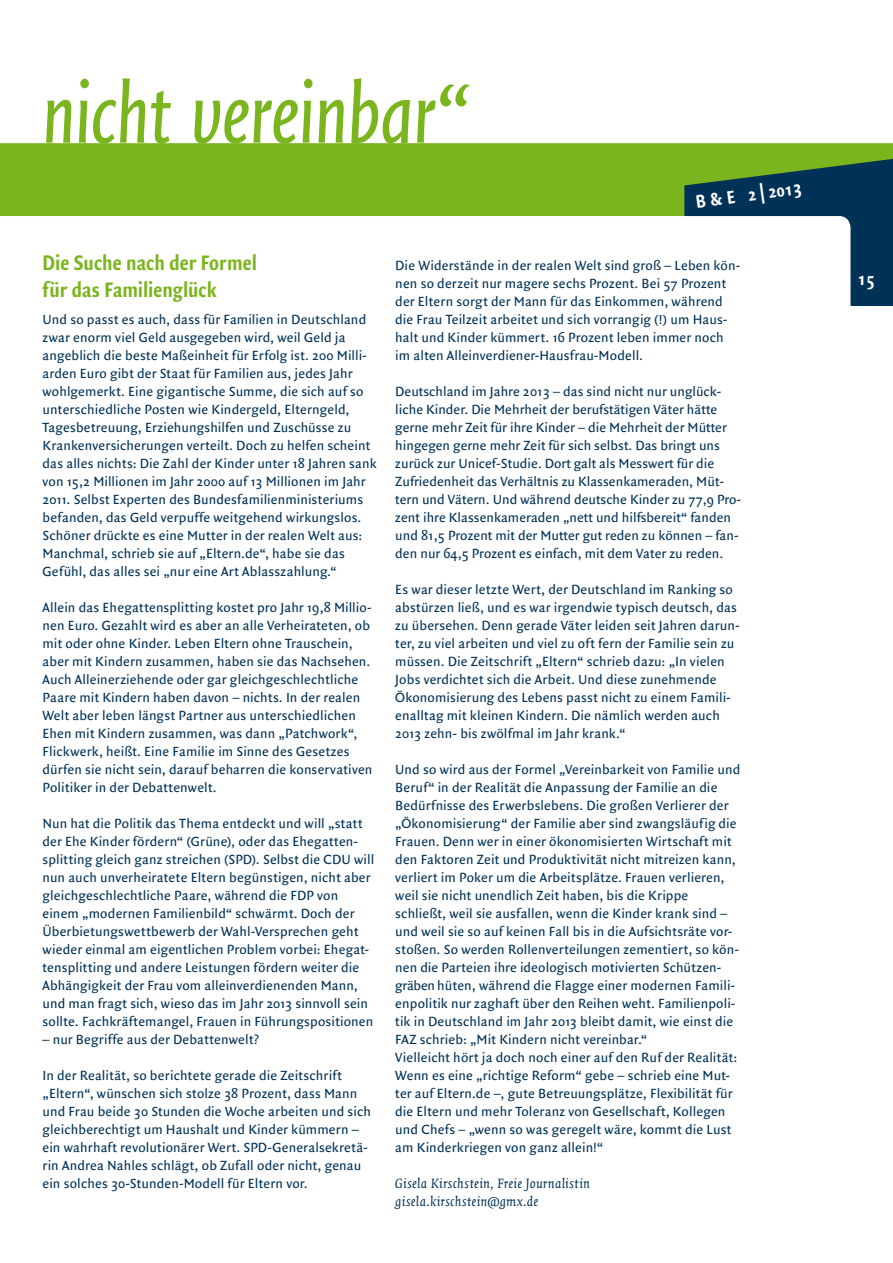
<style>
.page{position:relative;width:893px;height:1263px;background:#fff}
.page>*{position:absolute;margin:0;border:0;box-sizing:border-box;transform-origin:0 0}
.t1{font:italic 90px "Quadraat Sans Con";letter-spacing:-.015em;color:#7ab51d}
.t2{font:700 22.5px/27px "Quadraat Sans Con";color:#7ab51d}
.t3{font:700 19.5px "Quadraat Sans Con";color:#fff}
.t4{font:italic 14.55px/18px "Quadraat";letter-spacing:.02em;color:#003157}
.t5{font:14.25px/18px "Quadraat Sans";letter-spacing:.005em;color:#003157}
</style>
<div class="page">
<div style="left:0;top:143px;width:893px;height:73px;background:#7ab51d"></div>
<svg style="left:684px;top:158px;width:209px;height:148px"></svg>
<h1 class="t1" style="left:42px;top:63px;width:429px">nicht vereinbar“</h1>
<h3 class="t3" style="left:694px;top:191px;width:108px;rotate:-8deg">B &amp; E 2 | 2013</h3>
<h2 class="t2" style="left:43px;top:250px;width:216px">Die Suche nach der Formel für das Familienglück</h2>
<p class="t5" style="left:43px;top:311px;width:336px">Und so passt es auch, dass für Familien in Deutschland zwar enorm viel Geld ausgegeben wird, weil Geld ja angeblich die beste Maßeinheit für Erfolg ist. 200 Milli&shy;arden Euro gibt der Staat für Familien aus, jedes Jahr wohlgemerkt. Eine gigantische Summe, die sich auf so unterschiedliche Posten wie Kindergeld, Elterngeld, Tagesbetreuung, Erziehungshilfen und Zuschüsse zu Krankenversicherungen verteilt. Doch zu helfen scheint das alles nichts: Die Zahl der Kinder unter 18 Jahren sank von 15,2 Millionen im Jahr 2000 auf 13 Millionen im Jahr 2011. Selbst Experten des Bundesfamilienministeriums befanden, das Geld verpuffe weitgehend wirkungslos.<br>Schöner drückte es eine Mutter in der realen Welt aus:<br>Manchmal, schrieb sie auf „Eltern.de“, habe sie das Gefühl, das alles sei „nur eine Art Ablasszahlung.“</p>
<p class="t5" style="left:43px;top:599px;width:331px">Allein das Ehegattensplitting kostet pro Jahr 19,8 Millio&shy;nen Euro. Gezahlt wird es aber an alle Verheirateten, ob mit oder ohne Kinder. Leben Eltern ohne Trauschein, aber mit Kindern zusammen, haben sie das Nachsehen.<br>Auch Alleinerziehende oder gar gleichgeschlechtliche Paare mit Kindern haben davon – nichts. In der realen Welt aber leben längst Partner aus unterschiedlichen Ehen mit Kindern zusammen, was dann „Patchwork“, Flickwerk, heißt. Eine Familie im Sinne des Gesetzes dürfen sie nicht sein, darauf beharren die konservativen Politiker in der Debattenwelt.</p>
<p class="t5" style="left:43px;top:815px;width:333px">Nun hat die Politik das Thema entdeckt und will „statt der Ehe Kinder fördern“ (Grüne), oder das Ehegatten&shy;splitting gleich ganz streichen (SPD). Selbst die CDU will nun auch unverheiratete Eltern begünstigen, nicht aber gleichgeschlechtliche Paare, während die FDP von einem „modernen Familienbild“ schwärmt. Doch der Überbietungswettbewerb der Wahl-Versprechen geht wieder einmal am eigentlichen Problem vorbei: Ehegat&shy;tensplitting und andere Leistungen fördern weiter die Abhängigkeit der Frau vom alleinverdienenden Mann, und man fragt sich, wieso das im Jahr 2013 sinnvoll sein sollte. Fachkräftemangel, Frauen in Führungspositionen</p>
<p class="t5" style="left:43px;top:1031px;width:218px">– nur Begriffe aus der Debattenwelt?</p>
<p class="t5" style="left:43px;top:1067px;width:330px">In der Realität, so berichtete gerade die Zeitschrift „Eltern“, wünschen sich stolze 38 Prozent, dass Mann und Frau beide 30 Stunden die Woche arbeiten und sich gleichberechtigt um Haushalt und Kinder kümmern – ein wahrhaft revolutionärer Wert. SPD-Generalsekretä&shy;rin Andrea Nahles schlägt, ob Zufall oder nicht, genau ein solches 30-Stunden-Modell für Eltern vor.</p>
<p class="t5" style="left:395px;top:257px;width:347px">Die Widerstände in der realen Welt sind groß – Leben kön&shy;nen so derzeit nur magere sechs Prozent. Bei 57 Prozent der Eltern sorgt der Mann für das Einkommen, während die Frau Teilzeit arbeitet und sich vorrangig (!) um Haus&shy;halt und Kinder kümmert. 16 Prozent leben immer noch im alten Alleinverdiener-Hausfrau-Modell.</p>
<p class="t5" style="left:395px;top:383px;width:348px">Deutschland im Jahre 2013 – das sind nicht nur unglück&shy;liche Kinder. Die Mehrheit der berufstätigen Väter hätte gerne mehr Zeit für ihre Kinder – die Mehrheit der Mütter hingegen gerne mehr Zeit für sich selbst. Das bringt uns zurück zur Unicef-Studie. Dort galt als Messwert für die Zufriedenheit das Verhältnis zu Klassenkameraden, Müt&shy;tern und Vätern. Und während deutsche Kinder zu 77,9 Pro&shy;zent ihre Klassenkameraden „nett und hilfsbereit“ fanden und 81,5 Prozent mit der Mutter gut reden zu können – fan&shy;den nur 64,5 Prozent es einfach, mit dem Vater zu reden.</p>
<p class="t5" style="left:395px;top:581px;width:346px">Es war dieser letzte Wert, der Deutschland im Ranking so abstürzen ließ, und es war irgendwie typisch deutsch, das zu übersehen. Denn gerade Väter leiden seit Jahren darun&shy;ter, zu viel arbeiten und viel zu oft fern der Familie sein zu müssen. Die Zeitschrift „Eltern“ schrieb dazu: „In vielen Jobs verdichtet sich die Arbeit. Und diese zunehmende Ökonomisierung des Lebens passt nicht zu einem Famili&shy;enalltag mit kleinen Kindern. Die nämlich werden auch 2013 zehn- bis zwölfmal im Jahr krank.“</p>
<p class="t5" style="left:395px;top:761px;width:347px">Und so wird aus der Formel „Vereinbarkeit von Familie und Beruf“ in der Realität die Anpassung der Familie an die Bedürfnisse des Erwerbslebens. Die großen Verlierer der „Ökonomisierung“ der Familie aber sind zwangsläufig die Frauen. Denn wer in einer ökonomisierten Wirtschaft mit den Faktoren Zeit und Produktivität nicht mitreizen kann, verliert im Poker um die Arbeitsplätze. Frauen verlieren, weil sie nicht unendlich Zeit haben, bis die Krippe schließt, weil sie ausfallen, wenn die Kinder krank sind – und weil sie so auf keinen Fall bis in die Aufsichtsräte vor&shy;stoßen. So werden Rollenverteilungen zementiert, so kön&shy;nen die Parteien ihre ideologisch motivierten Schützen&shy;gräben hüten, während die Flagge einer modernen Famili&shy;enpolitik nur zaghaft über den Reihen weht. Familienpoli&shy;tik in Deutschland im Jahr 2013 bleibt damit, wie einst die FAZ schrieb: „Mit Kindern nicht vereinbar.“<br>Vielleicht hört ja doch noch einer auf den Ruf der Realität:<br>Wenn es eine „richtige Reform“ gebe – schrieb eine Mut&shy;ter auf Eltern.de –, gute Betreuungsplätze, Flexibilität für die Eltern und mehr Toleranz von Gesellschaft, Kollegen und Chefs – „wenn so was geregelt wäre, kommt die Lust am Kinderkriegen von ganz allein!“</p>
<p class="t4" style="left:395px;top:1175px;width:196px">Gisela Kirschstein, Freie Journalistin gisela.kirschstein@gmx.de</p>
<h3 class="t3" style="left:858px;top:267px;width:18px">15</h3>
</div>
